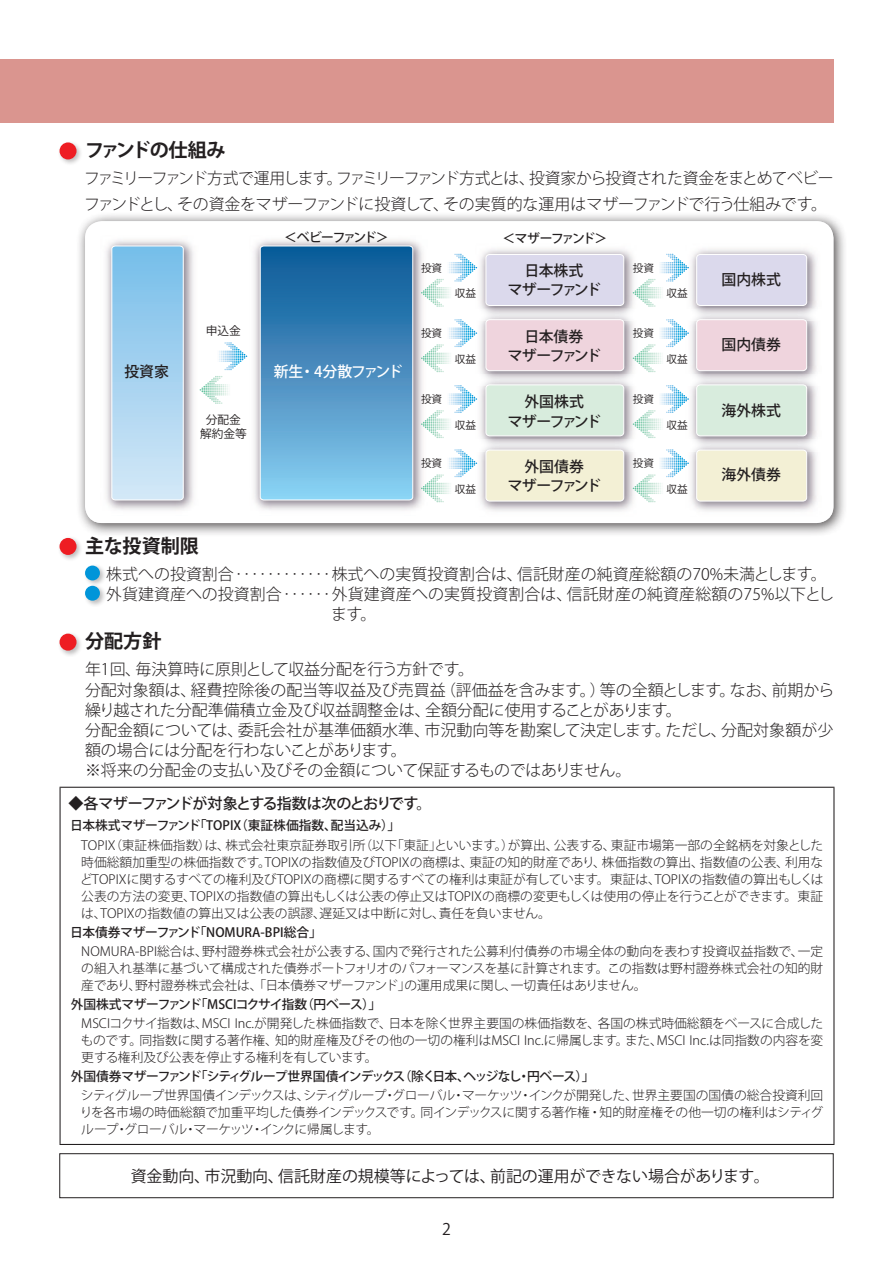
<style>
.page{position:relative;width:893px;height:1263px;background:#fff}
.page>*{position:absolute;margin:0;border:0;box-sizing:border-box;transform-origin:0 0}
.TXT_LL_strong{font:700 19.2px "Koz Go Pro";letter-spacing:-.01em;color:#231f20}
.TXT_LL_strong-2{font:700 19.2px "Koz Go Pro";letter-spacing:-.05em;color:#231f20}
.TXT_L{font:300 15.9px/20.2px "Koz Go Pro";color:#231f20}
.TXT_L-2{font:300 15.9px/25.5px "Koz Go Pro";letter-spacing:-.045em;color:#231f20}
.t1{font:15.9px "Koz Go Pro";color:#231f20}
.TABLE_M_Left{font:500 15.15px "Koz Go Pro";letter-spacing:-.06em;color:#231f20}
.t2{font:14.85px "Koz Go Pro Medium 90 msp RKSJ H";letter-spacing:-.02em;color:#231f20}
.t3{font:14.85px "Koz Go Pro Medium 90 msp RKSJ H";letter-spacing:-.14em;color:#231f20}
.t4{font:14.85px "Koz Go Pro Medium 90 msp RKSJ H";letter-spacing:-.07em;color:#fff}
.TABLE_S_Left{font:300 12.75px/17px "Koz Go Pro";color:#231f20;text-align:justify}
.TABLE_S_Left-2{font:500 12.75px "Koz Go Pro";color:#231f20}
.TABLE_S_Left-3{font:500 12.75px "Koz Go Pro";letter-spacing:-.08em;color:#231f20}
.TABLE_S_Left-4{font:500 12.75px "Koz Go Pro";letter-spacing:-.02em;color:#231f20}
.t5{font:12.75px "Koz Go Pro Medium 90 msp RKSJ H";letter-spacing:-.145em;color:#231f20}
.t6{font:11.7px/14.1px "Koz Go Pro Regular 90 msp RKSJ H";color:#231f20;text-align:center}
.t7{font:10.65px "Koz Go Pro Regular 90 msp RKSJ H";color:#231f20}
</style>
<div class="page">
<div style="left:0;top:60px;width:833px;height:63px;background:#da958f"></div>
<div style="left:57px;top:140px;width:26px;height:26px;background:#231f20;opacity:.3"></div>
<div style="left:60px;top:142px;width:17px;height:17px;background:#ee1d23;border-radius:50%"></div>
<div style="left:75px;top:211px;width:772px;height:325px;background:#231f20;opacity:.8"></div>
<svg style="left:85px;top:221px;width:748px;height:302px"></svg>
<img style="left:101px;top:235px;width:98px;height:280px">
<svg style="left:111px;top:245px;width:73px;height:255px;background:#a7d3f0"></svg>
<img style="left:686px;top:244px;width:136px;height:65px">
<div style="left:696px;top:254px;width:111px;height:52px;background:#dbd9ec"></div>
<img style="left:475px;top:244px;width:164px;height:65px">
<div style="left:485px;top:254px;width:139px;height:52px;background:#dbd9ec"></div>
<img style="left:249px;top:235px;width:179px;height:280px">
<svg style="left:260px;top:245px;width:153px;height:255px;background:#5397c5"></svg>
<img style="left:686px;top:321px;width:136px;height:53px">
<img style="left:686px;top:309px;width:136px;height:12px">
<div style="left:696px;top:319px;width:111px;height:52px;background:#efd4dd"></div>
<img style="left:475px;top:321px;width:164px;height:53px">
<img style="left:475px;top:309px;width:164px;height:12px">
<div style="left:485px;top:319px;width:139px;height:52px;background:#efd4dd"></div>
<img style="left:686px;top:386px;width:136px;height:53px">
<img style="left:686px;top:374px;width:136px;height:12px">
<svg style="left:696px;top:384px;width:111px;height:52px;background:#d9ecde"></svg>
<img style="left:475px;top:386px;width:164px;height:53px">
<img style="left:475px;top:374px;width:164px;height:12px">
<svg style="left:485px;top:384px;width:139px;height:52px;background:#d9ecde"></svg>
<img style="left:686px;top:451px;width:136px;height:65px">
<img style="left:686px;top:439px;width:136px;height:12px">
<svg style="left:696px;top:449px;width:111px;height:53px;background:#f2efd6"></svg>
<img style="left:475px;top:451px;width:164px;height:65px">
<img style="left:475px;top:439px;width:164px;height:12px">
<svg style="left:485px;top:449px;width:139px;height:53px;background:#f2efd6"></svg>
<svg style="left:217px;top:342px;width:30px;height:28px"></svg>
<svg style="left:421px;top:254px;width:56px;height:53px"></svg>
<svg style="left:633px;top:254px;width:56px;height:53px"></svg>
<svg style="left:421px;top:319px;width:56px;height:53px"></svg>
<svg style="left:633px;top:319px;width:56px;height:53px"></svg>
<svg style="left:421px;top:385px;width:56px;height:53px"></svg>
<svg style="left:633px;top:385px;width:56px;height:53px"></svg>
<svg style="left:421px;top:449px;width:56px;height:53px"></svg>
<svg style="left:633px;top:449px;width:56px;height:53px"></svg>
<svg style="left:200px;top:376px;width:30px;height:28px"></svg>
<div style="left:57px;top:536px;width:26px;height:26px;background:#231f20;opacity:.3"></div>
<div style="left:60px;top:538px;width:17px;height:17px;background:#ee1d23;border-radius:50%"></div>
<div style="left:83px;top:563px;width:24px;height:24px;background:#231f20;opacity:.3"></div>
<div style="left:85px;top:566px;width:15px;height:14px;background:#0095d9;border-radius:50%"></div>
<div style="left:83px;top:583px;width:24px;height:24px;background:#231f20;opacity:.3"></div>
<div style="left:85px;top:586px;width:15px;height:15px;background:#0095d9;border-radius:50%"></div>
<div style="left:57px;top:631px;width:26px;height:26px;background:#231f20;opacity:.3"></div>
<div style="left:60px;top:634px;width:17px;height:17px;background:#ee1d23;border-radius:50%"></div>
<hr style="left:60px;top:787px;width:774px;height:1px;background:#231f20">
<hr style="left:60px;top:788px;width:1px;height:356px;background:#231f20">
<hr style="left:833px;top:788px;width:1px;height:356px;background:#231f20">
<hr style="left:60px;top:1144px;width:774px;height:1px;background:#231f20">
<div style="left:60px;top:1153px;width:773px;height:45px;border:1px solid #231f20"></div>
<p class="TXT_LL_strong-2" style="left:85px;top:138px;width:142px">ファンドの仕組み</p>
<p class="TXT_L-2" style="left:84px;top:166px;width:751px">ファミリーファンド方式で運用します。ファミリーファンド方式とは、投資家から投資された資金をまとめてベビーファンドとし、その資金をマザーファンドに投資して、その実質的な運用はマザーファンドで行う仕組みです。</p>
<p class="t5" style="left:284px;top:229px;width:106px">＜ベビーファンド＞</p>
<p class="t5" style="left:502px;top:230px;width:106px">＜マザーファンド＞</p>
<p class="t6" style="left:206px;top:324px;width:36px">申込金</p>
<p class="t2" style="left:124px;top:362px;width:46px">投資家</p>
<p class="t4" style="left:274px;top:362px;width:130px">新生・ 4分散ファンド</p>
<p class="t6" style="left:200px;top:413px;width:48px">分配金解約金等</p>
<p class="t7" style="left:421px;top:261px;width:23px">投資</p>
<p class="t7" style="left:421px;top:326px;width:23px">投資</p>
<p class="t7" style="left:421px;top:392px;width:23px">投資</p>
<p class="t7" style="left:421px;top:456px;width:23px">投資</p>
<p class="t7" style="left:455px;top:286px;width:23px">収益</p>
<p class="t7" style="left:455px;top:352px;width:23px">収益</p>
<p class="t7" style="left:455px;top:418px;width:23px">収益</p>
<p class="t7" style="left:455px;top:482px;width:23px">収益</p>
<p class="t2" style="left:524px;top:261px;width:60px">日本株式</p>
<p class="t7" style="left:633px;top:261px;width:23px">投資</p>
<p class="t3" style="left:508px;top:280px;width:95px">マザーファンド</p>
<p class="t2" style="left:524px;top:327px;width:60px">日本債券</p>
<p class="t7" style="left:633px;top:326px;width:23px">投資</p>
<p class="t3" style="left:508px;top:346px;width:95px">マザーファンド</p>
<p class="t2" style="left:524px;top:392px;width:61px">外国株式</p>
<p class="t7" style="left:633px;top:392px;width:23px">投資</p>
<p class="t3" style="left:508px;top:412px;width:95px">マザーファンド</p>
<p class="t2" style="left:524px;top:457px;width:61px">外国債券</p>
<p class="t7" style="left:633px;top:456px;width:23px">投資</p>
<p class="t3" style="left:508px;top:476px;width:95px">マザーファンド</p>
<p class="t7" style="left:667px;top:286px;width:23px">収益</p>
<p class="t7" style="left:667px;top:352px;width:23px">収益</p>
<p class="t7" style="left:667px;top:418px;width:23px">収益</p>
<p class="t7" style="left:667px;top:482px;width:23px">収益</p>
<p class="t2" style="left:721px;top:270px;width:61px">国内株式</p>
<p class="t2" style="left:721px;top:335px;width:61px">国内債券</p>
<p class="t2" style="left:721px;top:401px;width:61px">海外株式</p>
<p class="t2" style="left:721px;top:465px;width:61px">海外債券</p>
<p class="TXT_LL_strong" style="left:85px;top:533px;width:116px">主な投資制限</p>
<p class="TXT_L" style="left:106px;top:564px;width:722px">株式への投資割合‥‥‥‥‥‥株式への実質投資割合は、信託財産の純資産総額の70%未満とします。</p>
<p class="TXT_L" style="left:331px;top:584px;width:505px;text-indent:-225px">外貨建資産への投資割合‥‥‥外貨建資産への実質投資割合は、信託財産の純資産総額の75%以下とします。</p>
<p class="TXT_LL_strong" style="left:85px;top:629px;width:78px">分配方針</p>
<p class="TXT_L" style="left:85px;top:659px;width:390px">年1回、毎決算時に原則として収益分配を行う方針です。</p>
<p class="TXT_L" style="left:85px;top:680px;width:751px">分配対象額は、経費控除後の配当等収益及び売買益（評価益を含みます。）等の全額とします。なお、前期から繰り越された分配準備積立金及び収益調整金は、全額分配に使用することがあります。</p>
<p class="TXT_L" style="left:85px;top:720px;width:750px">分配金額については、委託会社が基準価額水準、市況動向等を勘案して決定します。ただし、分配対象額が少額の場合には分配を行わないことがあります。</p>
<p class="TXT_L" style="left:85px;top:760px;width:548px">※将来の分配金の支払い及びその金額について保証するものではありません。</p>
<p class="TABLE_M_Left" style="left:69px;top:794px;width:365px">◆各マザーファンドが対象とする指数は次のとおりです。</p>
<p class="TABLE_S_Left-2" style="left:70px;top:817px;width:332px">日本株式マザーファンド「TOPIX（東証株価指数、配当込み）」</p>
<p class="TABLE_S_Left" style="left:80px;top:836px;width:745px">TOPIX（東証株価指数）は、株式会社東京証券取引所（以下「東証」といいます。）が算出、公表する、東証市場第一部の全銘柄を対象とした時価総額加重型の株価指数です。TOPIXの指数値及びTOPIXの商標は、東証の知的財産であり、株価指数の算出、指数値の公表、利用などTOPIXに関するすべての権利及びTOPIXの商標に関するすべての権利は東証が有しています。東証は、TOPIXの指数値の算出もしくは公表の方法の変更、TOPIXの指数値の算出もしくは公表の停止又はTOPIXの商標の変更もしくは使用の停止を行うことができます。東証は、TOPIXの指数値の算出又は公表の誤謬、遅延又は中断に対し、責任を負いません。</p>
<p class="TABLE_S_Left-2" style="left:70px;top:924px;width:253px">日本債券マザーファンド「NOMURA-BPI総合」</p>
<p class="TABLE_S_Left" style="left:81px;top:943px;width:743px">NOMURA-BPI総合は、野村證券株式会社が公表する、国内で発行された公募利付債券の市場全体の動向を表わす投資収益指数で、一定の組入れ基準に基づいて構成された債券ポートフォリオのパフォーマンスを基に計算されます。この指数は野村證券株式会社の知的財産であり、野村證券株式会社は、「日本債券マザーファンド」の運用成果に関し、一切責任はありません。</p>
<p class="TABLE_S_Left-4" style="left:71px;top:996px;width:312px">外国株式マザーファンド「MSCIコクサイ指数（円ベース）」</p>
<p class="TABLE_S_Left" style="left:81px;top:1015px;width:744px">MSCIコクサイ指数は、MSCI Inc.が開発した株価指数で、日本を除く世界主要国の株価指数を、各国の株式時価総額をベースに合成したものです。同指数に関する著作権、知的財産権及びその他の一切の権利はMSCI Inc.に帰属します。また、MSCI Inc.は同指数の内容を変更する権利及び公表を停止する権利を有しています。</p>
<p class="TABLE_S_Left-3" style="left:71px;top:1068px;width:525px">外国債券マザーファンド「シティグループ世界国債インデックス（除く日本、ヘッジなし・円ベース）」</p>
<p class="TABLE_S_Left" style="left:80px;top:1087px;width:745px">シティグループ世界国債インデックスは、シティグループ・グローバル・マーケッツ・インクが開発した、世界主要国の国債の総合投資利回りを各市場の時価総額で加重平均した債券インデックスです。同インデックスに関する著作権・知的財産権その他一切の権利はシティグループ・グローバル・マーケッツ・インクに帰属します。</p>
<p class="t1" style="left:131px;top:1165px;width:641px">資金動向、市況動向、信託財産の規模等によっては、前記の運用ができない場合があります。</p>
<p class="t1" style="left:442px;top:1218px;width:10px">2</p>
</div>
